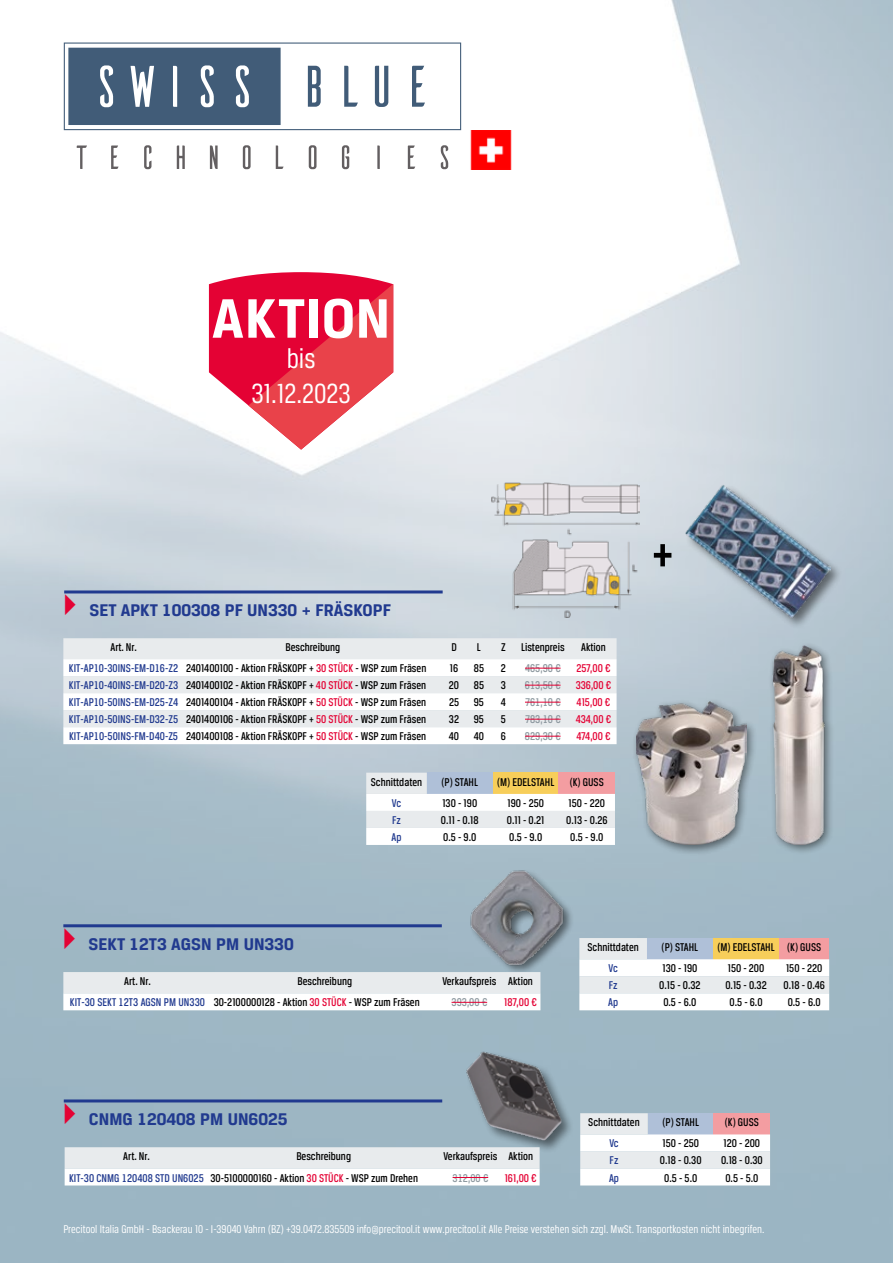
<style>
.page{position:relative;width:893px;height:1263px;background:#fff}
.page>*{position:absolute;margin:0;border:0;box-sizing:border-box;transform-origin:0 0}
.t1{font:700 59.1px "Breuer Text";letter-spacing:.015em;color:#fff}
.t2{font:700 54px "Breuer Condensed";color:#000}
.t3{font:29.55px/35.4px "Breuer Condensed";color:#fff;text-align:center}
.t4{font:700 18px "Breuer Text";color:#213a8f}
.t5{font:500 12px "Breuer Condensed";color:#000}
.t6{font:12px "Breuer Condensed";color:#fff}
.t7{font:500 12px "Breuer Condensed";color:#8e99a0}
.t8{font:500 12px "Breuer Condensed";color:#e40234}
.t9{font:500 12px "Breuer Condensed";letter-spacing:-.01em;color:#213a8f}
.s1{color:#213a8f}
.s2{color:#e40234}
</style>
<div class="page">
<img style="left:0;top:0;width:893px;height:1263px">
<svg style="left:64px;top:43px;width:397px;height:87px"></svg>
<svg style="left:77px;top:145px;width:10px;height:24px"></svg>
<svg style="left:111px;top:145px;width:8px;height:24px"></svg>
<svg style="left:144px;top:145px;width:7px;height:24px"></svg>
<svg style="left:177px;top:145px;width:8px;height:24px"></svg>
<svg style="left:210px;top:145px;width:8px;height:24px"></svg>
<svg style="left:243px;top:145px;width:8px;height:24px"></svg>
<svg style="left:276px;top:145px;width:8px;height:24px"></svg>
<svg style="left:309px;top:145px;width:8px;height:24px"></svg>
<svg style="left:342px;top:145px;width:7px;height:24px"></svg>
<svg style="left:377px;top:145px;width:3px;height:24px"></svg>
<svg style="left:408px;top:145px;width:7px;height:24px"></svg>
<svg style="left:441px;top:145px;width:7px;height:24px"></svg>
<div style="left:469px;top:868px;width:105px;height:107px;background:#9fb7c4"></div>
<img style="left:464px;top:864px;width:108px;height:108px">
<div style="left:466px;top:1050px;width:108px;height:103px;background:#000;opacity:.5"></div>
<img style="left:464px;top:1033px;width:108px;height:107px">
<div style="left:685px;top:484px;width:158px;height:145px;background:#000;opacity:.5"></div>
<img style="left:685px;top:485px;width:145px;height:132px">
<img style="left:491px;top:483px;width:149px;height:134px">
<div style="left:63px;top:638px;width:554px;height:21px;background:#e8ebed"></div>
<svg style="left:63px;top:659px;width:554px;height:85px"></svg>
<hr style="left:525px;top:668px;width:36px;height:1px;background:#e40234">
<hr style="left:525px;top:685px;width:36px;height:1px;background:#e40234">
<hr style="left:525px;top:702px;width:36px;height:1px;background:#e40234">
<hr style="left:525px;top:719px;width:36px;height:1px;background:#e40234">
<hr style="left:525px;top:736px;width:36px;height:1px;background:#e40234">
<hr style="left:64px;top:590px;width:379px;height:3px;background:#213a8f">
<img style="left:462px;top:130px;width:58px;height:39px">
<svg style="left:366px;top:773px;width:249px;height:72px"></svg>
<hr style="left:63px;top:924px;width:379px;height:3px;background:#213a8f">
<hr style="left:64px;top:1099px;width:378px;height:3px;background:#213a8f">
<svg style="left:63px;top:972px;width:477px;height:38px"></svg>
<hr style="left:451px;top:1002px;width:36px;height:1px;background:#e40234">
<svg style="left:579px;top:938px;width:250px;height:72px"></svg>
<svg style="left:65px;top:1147px;width:475px;height:38px"></svg>
<hr style="left:453px;top:1177px;width:35px;height:1px;background:#e40234">
<svg style="left:580px;top:1113px;width:190px;height:72px"></svg>
<svg style="left:209px;top:272px;width:184px;height:178px"></svg>
<div style="left:631px;top:697px;width:126px;height:159px;background:#000;opacity:.5"></div>
<img style="left:637px;top:702px;width:109px;height:143px">
<div style="left:768px;top:641px;width:66px;height:214px;background:#000;opacity:.5"></div>
<img style="left:752px;top:645px;width:89px;height:200px">
<h1 class="t1" style="left:212px;top:285px;width:180px">AKTION</h1>
<h3 class="t3" style="left:252px;top:340px;width:101px">bis<br>31.12.2023</h3>
<h3 class="t4" style="left:64px;top:600px;width:328px"><sup>A</sup> SET APKT 100308 PF UN330 + FRÄSKOPF</h3>
<p class="t5" style="left:110px;top:641px;width:28px">Art. Nr.</p>
<p class="t5" style="left:285px;top:641px;width:56px">Beschreibung</p>
<p class="t5" style="left:451px;top:641px;width:7px">D</p>
<p class="t5" style="left:477px;top:641px;width:6px">L</p>
<p class="t5" style="left:501px;top:641px;width:6px">Z</p>
<p class="t5" style="left:521px;top:641px;width:45px">Listenpreis</p>
<p class="t5" style="left:581px;top:641px;width:26px">Aktion</p>
<p class="t5" style="left:69px;top:662px;width:359px"><span class="s1">KIT-AP10-30INS-EM-D16-Z2</span> 2401400100 - Aktion FRÄSKOPF + <span class="s2">30 STÜCK</span> - WSP zum Fräsen</p>
<p class="t5" style="left:450px;top:662px;width:10px">16</p>
<p class="t5" style="left:474px;top:662px;width:12px">85</p>
<p class="t5" style="left:501px;top:662px;width:7px">2</p>
<p class="t7" style="left:525px;top:662px;width:37px">465,90 €</p>
<p class="t8" style="left:576px;top:662px;width:36px">257,00 €</p>
<p class="t5" style="left:69px;top:679px;width:359px"><span class="s1">KIT-AP10-40INS-EM-D20-Z3</span> 2401400102 - Aktion FRÄSKOPF + <span class="s2">40 STÜCK</span> - WSP zum Fräsen</p>
<p class="t5" style="left:449px;top:679px;width:37px">20 85</p>
<p class="t5" style="left:501px;top:679px;width:7px">3</p>
<p class="t7" style="left:525px;top:679px;width:37px">613,50 €</p>
<p class="t8" style="left:576px;top:679px;width:37px">336,00 €</p>
<p class="t5" style="left:69px;top:696px;width:359px"><span class="s1">KIT-AP10-50INS-EM-D25-Z4</span> 2401400104 - Aktion FRÄSKOPF + <span class="s2">50 STÜCK</span> - WSP zum Fräsen</p>
<p class="t5" style="left:449px;top:696px;width:37px">25 95</p>
<p class="t5" style="left:501px;top:696px;width:7px">4</p>
<p class="t7" style="left:525px;top:696px;width:37px">761,10 €</p>
<p class="t8" style="left:577px;top:696px;width:35px">415,00 €</p>
<p class="t5" style="left:69px;top:713px;width:359px"><span class="s1">KIT-AP10-50INS-EM-D32-Z5</span> 2401400106 - Aktion FRÄSKOPF + <span class="s2">50 STÜCK</span> - WSP zum Fräsen</p>
<p class="t5" style="left:449px;top:713px;width:37px">32 95</p>
<p class="t5" style="left:501px;top:713px;width:7px">5</p>
<p class="t7" style="left:525px;top:713px;width:37px">783,10 €</p>
<p class="t8" style="left:576px;top:713px;width:37px">434,00 €</p>
<p class="t5" style="left:69px;top:730px;width:359px"><span class="s1">KIT-AP10-50INS-FM-D40-Z5</span> 2401400108 - Aktion FRÄSKOPF + <span class="s2">50 STÜCK</span> - WSP zum Fräsen</p>
<p class="t5" style="left:449px;top:730px;width:37px">40 40</p>
<p class="t5" style="left:501px;top:730px;width:7px">6</p>
<p class="t7" style="left:525px;top:730px;width:37px">829,30 €</p>
<p class="t8" style="left:576px;top:730px;width:36px">474,00 €</p>
<p class="t5" style="left:371px;top:775px;width:53px">Schnittdaten</p>
<p class="t5" style="left:441px;top:775px;width:38px">(P) STAHL</p>
<p class="t5" style="left:497px;top:775px;width:59px">(M) EDELSTAHL</p>
<p class="t5" style="left:570px;top:775px;width:36px">(K) GUSS</p>
<p class="t9" style="left:392px;top:796px;width:11px">Vc</p>
<p class="t5" style="left:442px;top:796px;width:36px">130 - 190</p>
<p class="t5" style="left:507px;top:796px;width:38px">190 - 250</p>
<p class="t5" style="left:569px;top:796px;width:38px">150 - 220</p>
<p class="t9" style="left:392px;top:813px;width:10px">Fz</p>
<p class="t5" style="left:441px;top:813px;width:39px">0.11 - 0.18</p>
<p class="t5" style="left:507px;top:813px;width:39px">0.11 - 0.21</p>
<p class="t5" style="left:566px;top:813px;width:43px">0.13 - 0.26</p>
<p class="t9" style="left:392px;top:830px;width:11px">Ap</p>
<p class="t5" style="left:443px;top:830px;width:35px">0.5 - 9.0</p>
<p class="t5" style="left:509px;top:830px;width:35px">0.5 - 9.0</p>
<p class="t5" style="left:570px;top:830px;width:35px">0.5 - 9.0</p>
<h2 class="t2" style="left:652px;top:523px;width:23px">+</h2>
<h3 class="t4" style="left:63px;top:934px;width:232px"><sup>A</sup> SEKT 12T3 AGSN PM UN330</h3>
<p class="t5" style="left:124px;top:975px;width:28px">Art. Nr.</p>
<p class="t5" style="left:297px;top:975px;width:56px">Beschreibung</p>
<p class="t5" style="left:442px;top:975px;width:92px">Verkaufspreis Aktion</p>
<p class="t5" style="left:70px;top:996px;width:351px"><span class="s1">KIT-30 SEKT 12T3 AGSN PM UN330</span> 30-2100000128 - Aktion <span class="s2">30 STÜCK</span> - WSP zum Fräsen</p>
<p class="t7" style="left:451px;top:996px;width:37px">393,00 €</p>
<p class="t8" style="left:504px;top:996px;width:34px">187,00 €</p>
<h3 class="t4" style="left:64px;top:1109px;width:225px"><sup>A</sup> CNMG 120408 PM UN6025</h3>
<p class="t5" style="left:123px;top:1150px;width:28px">Art. Nr.</p>
<p class="t5" style="left:296px;top:1150px;width:56px">Beschreibung</p>
<p class="t5" style="left:443px;top:1150px;width:91px">Verkaufspreis Aktion</p>
<p class="t5" style="left:69px;top:1171px;width:350px"><span class="s1">KIT-30 CNMG 120408 STD UN6025</span> 30-5100000160 - Aktion <span class="s2">30 STÜCK</span> - WSP zum Drehen</p>
<p class="t7" style="left:453px;top:1171px;width:37px">312,00 €</p>
<p class="t8" style="left:505px;top:1171px;width:34px">161,00 €</p>
<p class="t5" style="left:587px;top:941px;width:53px">Schnittdaten</p>
<p class="t5" style="left:662px;top:941px;width:38px">(P) STAHL</p>
<p class="t5" style="left:717px;top:941px;width:105px">(M) EDELSTAHL (K) GUSS</p>
<p class="t9" style="left:608px;top:962px;width:11px">Vc</p>
<p class="t5" style="left:662px;top:962px;width:36px">130 - 190</p>
<p class="t5" style="left:728px;top:962px;width:38px">150 - 200</p>
<p class="t5" style="left:786px;top:962px;width:38px">150 - 220</p>
<p class="t9" style="left:609px;top:979px;width:10px">Fz</p>
<p class="t5" style="left:659px;top:979px;width:43px">0.15 - 0.32</p>
<p class="t5" style="left:725px;top:979px;width:43px">0.15 - 0.32</p>
<p class="t5" style="left:783px;top:979px;width:43px">0.18 - 0.46</p>
<p class="t9" style="left:608px;top:996px;width:11px">Ap</p>
<p class="t5" style="left:663px;top:996px;width:35px">0.5 - 6.0</p>
<p class="t5" style="left:729px;top:996px;width:35px">0.5 - 6.0</p>
<p class="t5" style="left:788px;top:996px;width:35px">0.5 - 6.0</p>
<p class="t5" style="left:588px;top:1116px;width:53px">Schnittdaten</p>
<p class="t5" style="left:662px;top:1116px;width:38px">(P) STAHL</p>
<p class="t5" style="left:725px;top:1116px;width:36px">(K) GUSS</p>
<p class="t9" style="left:609px;top:1137px;width:11px">Vc</p>
<p class="t5" style="left:662px;top:1137px;width:38px">150 - 250</p>
<p class="t5" style="left:724px;top:1137px;width:38px">120 - 200</p>
<p class="t9" style="left:610px;top:1154px;width:10px">Fz</p>
<p class="t5" style="left:660px;top:1154px;width:43px">0.18 - 0.30</p>
<p class="t5" style="left:721px;top:1154px;width:43px">0.18 - 0.30</p>
<p class="t9" style="left:609px;top:1171px;width:11px">Ap</p>
<p class="t5" style="left:664px;top:1171px;width:35px">0.5 - 5.0</p>
<p class="t5" style="left:725px;top:1171px;width:35px">0.5 - 5.0</p>
<p class="t6" style="left:63px;top:1223px;width:702px">Precitool Italia GmbH - Bsackerau 10 - I-39040 Vahrn (BZ) +39.0472.835509 info@precitool.it www.precitool.it Alle Preise verstehen sich zzgl. MwSt. Transportkosten nicht inbegrifen.</p>
</div>
